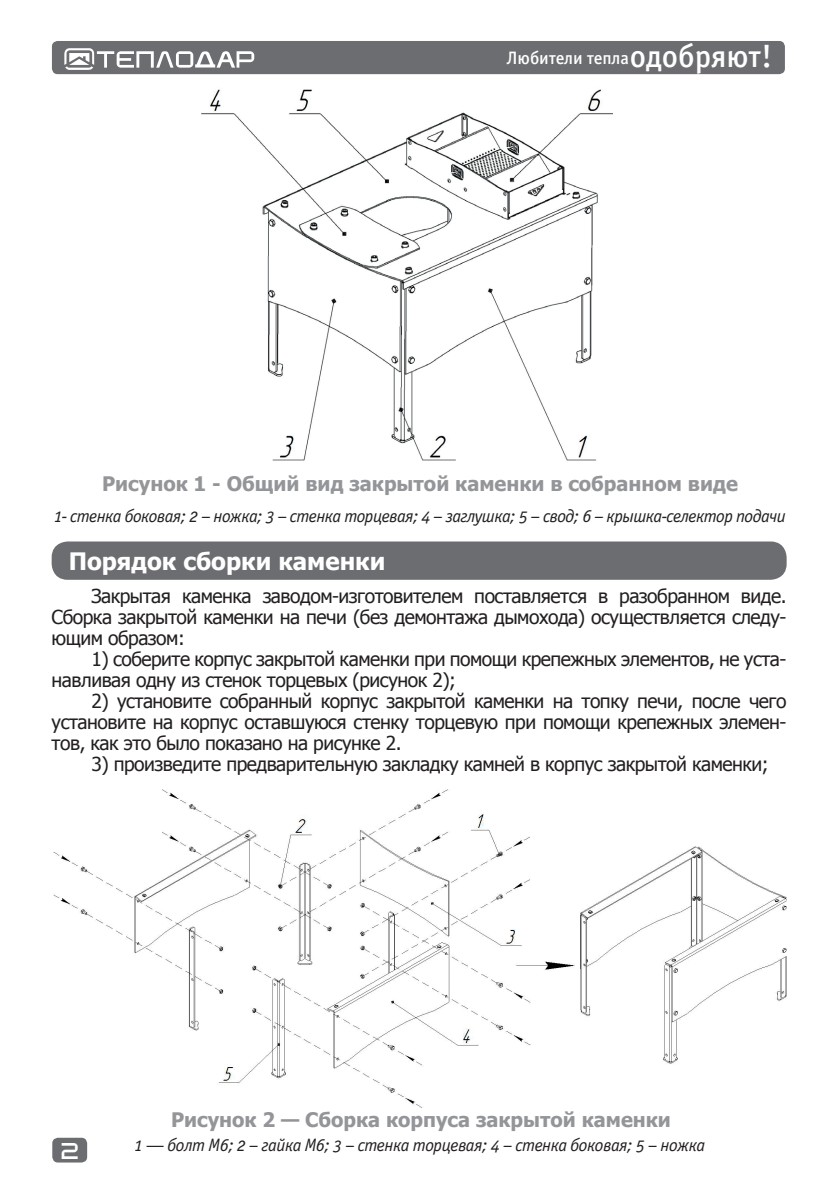
<style>
.page{position:relative;width:840px;height:1191px;background:#fff}
.page>*{position:absolute;margin:0;border:0;box-sizing:border-box;transform-origin:0 0}
.t1{font:700 24px "Tahoma";color:#fff}
.t2{font:700 20px "Tahoma";color:#939598}
.t3{font:19.2px/21px "Tahoma";letter-spacing:-.025em;color:#231f20;text-align:justify}
.t4{font:italic 18px "Officina Sans Book OSC";letter-spacing:-.03em;color:#231f20}
.t5{font:18px "Officina Sans Medium C";letter-spacing:-.005em;color:#fff}
.t6{font:16px "teplodar";color:#fff}
.s1{font-size:32px}
</style>
<div class="page">
<div style="left:52px;top:1137px;width:35px;height:25px;background:#6c6d70;border-radius:6px"></div>
<div style="left:52px;top:41px;width:732px;height:33px;background:#6c6d70;border-radius:6px"></div>
<svg style="left:64px;top:48px;width:190px;height:22px"></svg>
<div style="left:52px;top:541px;width:734px;height:39px;background:#6c6d70;border-radius:16px"></div>
<img style="left:202px;top:89px;width:410px;height:372px">
<img style="left:54px;top:789px;width:732px;height:318px">
<p class="t5" style="left:506px;top:48px;width:267px">Любители тепла<span class="s1">одобряют!</span></p>
<p class="t2" style="left:102px;top:470px;width:637px">Рисунок 1 - Общий вид закрытой каменки в собранном виде</p>
<p class="t4" style="left:53px;top:506px;width:733px">1- стенка боковая; 2 – ножка; 3 – стенка торцевая; 4 – заглушка; 5 – свод; 6 – крышка-селектор подачи</p>
<p class="t1" style="left:69px;top:544px;width:318px">Порядок сборки каменки</p>
<p class="t3" style="left:52px;top:585px;width:736px;text-indent:40px">Закрытая каменка заводом-изготовителем поставляется в разобранном виде.<br>Сборка закрытой каменки на печи (без демонтажа дымохода) осуществляется следу&shy;ющим образом:</p>
<p class="t3" style="left:52px;top:648px;width:736px;text-indent:40px">1) соберите корпус закрытой каменки при помощи крепежных элементов, не уста&shy;навливая одну из стенок торцевых (рисунок 2);</p>
<p class="t3" style="left:52px;top:690px;width:736px;text-indent:40px">2) установите собранный корпус закрытой каменки на топку печи, после чего установите на корпус оставшуюся стенку торцевую при помощи крепежных элемен&shy;тов, как это было показано на рисунке 2.</p>
<p class="t3" style="left:91px;top:753px;width:678px">3) произведите предварительную закладку камней в корпус закрытой каменки;</p>
<p class="t6" style="left:62px;top:1143px;width:18px">2</p>
<p class="t2" style="left:171px;top:1106px;width:501px">Рисунок 2 — Сборка корпуса закрытой каменки</p>
<p class="t4" style="left:134px;top:1135px;width:572px">1 — болт М6; 2 – гайка М6; 3 – стенка торцевая; 4 – стенка боковая; 5 – ножка</p>
</div>
